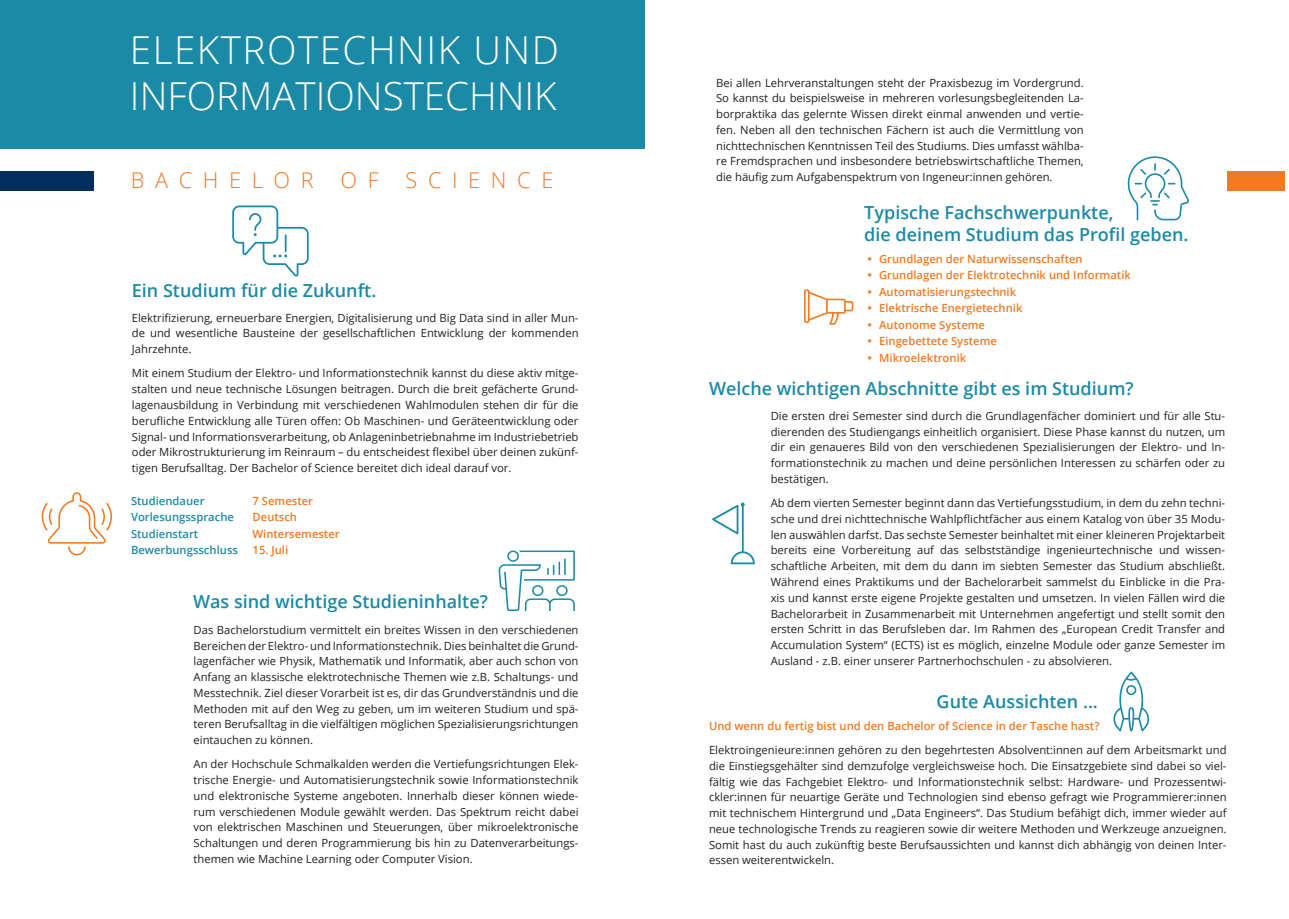
<style>
.page{position:relative;width:1289px;height:919px;background:#fff}
.page>*{position:absolute;margin:0;border:0;box-sizing:border-box;transform-origin:0 0}
.t1{font:300 38.55px/46.2px "Open Sans";color:#fff}
.t2{font:300 21.75px "Open Sans";letter-spacing:.49em;color:#f47921}
.t3{font:600 18px/21.6px "Open Sans";color:#1b8aa7}
.t4{font:11.25px/15.8px "Open Sans";color:#231f20;text-align:justify}
.t5{font:600 11.25px "Open Sans";color:#f47921}
.t6{font:600 11.25px "Open Sans";color:#1b8aa7}
</style>
<div class="page">
<div style="left:0;top:0;width:644px;height:149px;background:#1b8aa7"></div>
<svg style="left:232px;top:205px;width:77px;height:71px"></svg>
<svg style="left:498px;top:550px;width:77px;height:61px"></svg>
<svg style="left:42px;top:492px;width:70px;height:63px"></svg>
<div style="left:0;top:171px;width:94px;height:20px;background:#002e5e"></div>
<svg style="left:1127px;top:156px;width:62px;height:64px"></svg>
<div style="left:1226px;top:171px;width:58px;height:20px;background:#f47921"></div>
<svg style="left:1113px;top:671px;width:36px;height:60px"></svg>
<svg style="left:712px;top:502px;width:42px;height:62px"></svg>
<svg style="left:804px;top:289px;width:49px;height:35px"></svg>
<h1 class="t1" style="left:130px;top:25px;width:430px">ELEKTROTECHNIK UND<br>INFORMATIONSTECHNIK</h1>
<h2 class="t2" style="left:131px;top:166px;width:424px">BACHELOR OF SCIENCE</h2>
<h3 class="t3" style="left:132px;top:280px;width:246px">Ein Studium für die Zukunft.</h3>
<p class="t4" style="left:132px;top:309px;width:448px">Elektrifizierung, erneuerbare Energien, Digitalisierung und Big Data sind in aller Mun&shy;de und wesentliche Bausteine der gesellschaftlichen Entwicklung der kommenden Jahrzehnte.</p>
<p class="t4" style="left:132px;top:365px;width:448px">Mit einem Studium der Elektro- und Informationstechnik kannst du diese aktiv mitge&shy;stalten und neue technische Lösungen beitragen. Durch die breit gefächerte Grund&shy;lagenausbildung in Verbindung mit verschiedenen Wahlmodulen stehen dir für die berufliche Entwicklung alle Türen offen: Ob Maschinen- und Geräteentwicklung oder Signal- und Informationsverarbeitung, ob Anlageninbetriebnahme im Industriebetrieb oder Mikrostrukturierung im Reinraum – du entscheidest flexibel über deinen zukünf&shy;tigen Berufsalltag. Der Bachelor of Science bereitet dich ideal darauf vor.</p>
<p class="t6" style="left:131px;top:493px;width:75px">Studiendauer</p>
<p class="t5" style="left:252px;top:493px;width:62px">7 Semester</p>
<p class="t6" style="left:131px;top:509px;width:104px">Vorlesungssprache</p>
<p class="t5" style="left:252px;top:509px;width:46px">Deutsch</p>
<p class="t6" style="left:131px;top:526px;width:69px">Studienstart</p>
<p class="t5" style="left:252px;top:526px;width:89px">Wintersemester</p>
<p class="t6" style="left:131px;top:542px;width:108px">Bewerbungsschluss</p>
<p class="t5" style="left:252px;top:542px;width:37px">15. Juli</p>
<h3 class="t3" style="left:193px;top:590px;width:296px">Was sind wichtige Studieninhalte?</h3>
<p class="t4" style="left:193px;top:621px;width:386px">Das Bachelorstudium vermittelt ein breites Wissen in den verschiedenen Bereichen der Elektro- und Informationstechnik. Dies beinhaltet die Grund&shy;lagenfächer wie Physik, Mathematik und Informatik, aber auch schon von Anfang an klassische elektrotechnische Themen wie z.B. Schaltungs- und Messtechnik. Ziel dieser Vorarbeit ist es, dir das Grundverständnis und die Methoden mit auf den Weg zu geben, um im weiteren Studium und spä&shy;teren Berufsalltag in die vielfältigen möglichen Spezialisierungsrichtungen eintauchen zu können.</p>
<p class="t4" style="left:193px;top:756px;width:386px">An der Hochschule Schmalkalden werden die Vertiefungsrichtungen Elek&shy;trische Energie- und Automatisierungstechnik sowie Informationstechnik und elektronische Systeme angeboten. Innerhalb dieser können wiede&shy;rum verschiedenen Module gewählt werden. Das Spektrum reicht dabei von elektrischen Maschinen und Steuerungen, über mikroelektronische Schaltungen und deren Programmierung bis hin zu Datenverarbeitungs&shy;themen wie Machine Learning oder Computer Vision.</p>
<p class="t4" style="left:716px;top:74px;width:369px">Bei allen Lehrveranstaltungen steht der Praxisbezug im Vordergrund.<br>So kannst du beispielsweise in mehreren vorlesungsbegleitenden La&shy;borpraktika das gelernte Wissen direkt einmal anwenden und vertie&shy;fen. Neben all den technischen Fächern ist auch die Vermittlung von nichttechnischen Kenntnissen Teil des Studiums. Dies umfasst wählba&shy;re Fremdsprachen und insbesondere betriebswirtschaftliche Themen, die häufig zum Aufgabenspektrum von Ingeneur:innen gehören.</p>
<h3 class="t3" style="left:864px;top:201px;width:326px">Typische Fachschwerpunkte,<br>die deinem Studium das Profil geben.</h3>
<p class="t5" style="left:867px;top:251px;width:217px">• Grundlagen der Naturwissenschaften</p>
<p class="t5" style="left:867px;top:267px;width:265px">• Grundlagen der Elektrotechnik und Informatik</p>
<p class="t5" style="left:867px;top:284px;width:151px">• Automatisierungstechnik</p>
<p class="t5" style="left:867px;top:300px;width:157px">• Elektrische Energietechnik</p>
<p class="t5" style="left:867px;top:317px;width:119px">• Autonome Systeme</p>
<p class="t5" style="left:867px;top:333px;width:131px">• Eingebettete Systeme</p>
<p class="t5" style="left:867px;top:350px;width:101px">• Mikroelektronik</p>
<h3 class="t3" style="left:709px;top:377px;width:426px">Welche wichtigen Abschnitte gibt es im Studium?</h3>
<p class="t4" style="left:770px;top:407px;width:456px">Die ersten drei Semester sind durch die Grundlagenfächer dominiert und für alle Stu&shy;dierenden des Studiengangs einheitlich organisiert. Diese Phase kannst du nutzen, um dir ein genaueres Bild von den verschiedenen Spezialisierungen der Elektro- und In&shy;formationstechnik zu machen und deine persönlichen Interessen zu schärfen oder zu bestätigen.</p>
<p class="t4" style="left:770px;top:495px;width:456px">Ab dem vierten Semester beginnt dann das Vertiefungsstudium, in dem du zehn techni&shy;sche und drei nichttechnische Wahlpflichtfächer aus einem Katalog von über 35 Modu&shy;len auswählen darfst. Das sechste Semester beinhaltet mit einer kleineren Projektarbeit bereits eine Vorbereitung auf das selbstständige ingenieurtechnische und wissen&shy;schaftliche Arbeiten, mit dem du dann im siebten Semester das Studium abschließt.<br>Während eines Praktikums und der Bachelorarbeit sammelst du Einblicke in die Pra&shy;xis und kannst erste eigene Projekte gestalten und umsetzen. In vielen Fällen wird die Bachelorarbeit in Zusammenarbeit mit Unternehmen angefertigt und stellt somit den ersten Schritt in das Berufsleben dar. Im Rahmen des „European Credit Transfer and Accumulation System“ (ECTS) ist es möglich, einzelne Module oder ganze Semester im Ausland - z.B. einer unserer Partnerhochschulen - zu absolvieren.</p>
<h3 class="t3" style="left:936px;top:690px;width:163px">Gute Aussichten ...</h3>
<p class="t5" style="left:709px;top:718px;width:392px">Und wenn du fertig bist und den Bachelor of Science in der Tasche hast?</p>
<p class="t4" style="left:709px;top:741px;width:519px">Elektroingenieure:innen gehören zu den begehrtesten Absolvent:innen auf dem Arbeitsmarkt und die Einstiegsgehälter sind demzufolge vergleichsweise hoch. Die Einsatzgebiete sind dabei so viel&shy;fältig wie das Fachgebiet Elektro- und Informationstechnik selbst: Hardware- und Prozessentwi&shy;ckler:innen für neuartige Geräte und Technologien sind ebenso gefragt wie Programmierer:innen mit technischem Hintergrund und „Data Engineers“. Das Studium befähigt dich, immer wieder auf neue technologische Trends zu reagieren sowie dir weitere Methoden und Werkzeuge anzueignen.<br>Somit hast du auch zukünftig beste Berufsaussichten und kannst dich abhängig von deinen Inter&shy;essen weiterentwickeln.</p>
</div>
